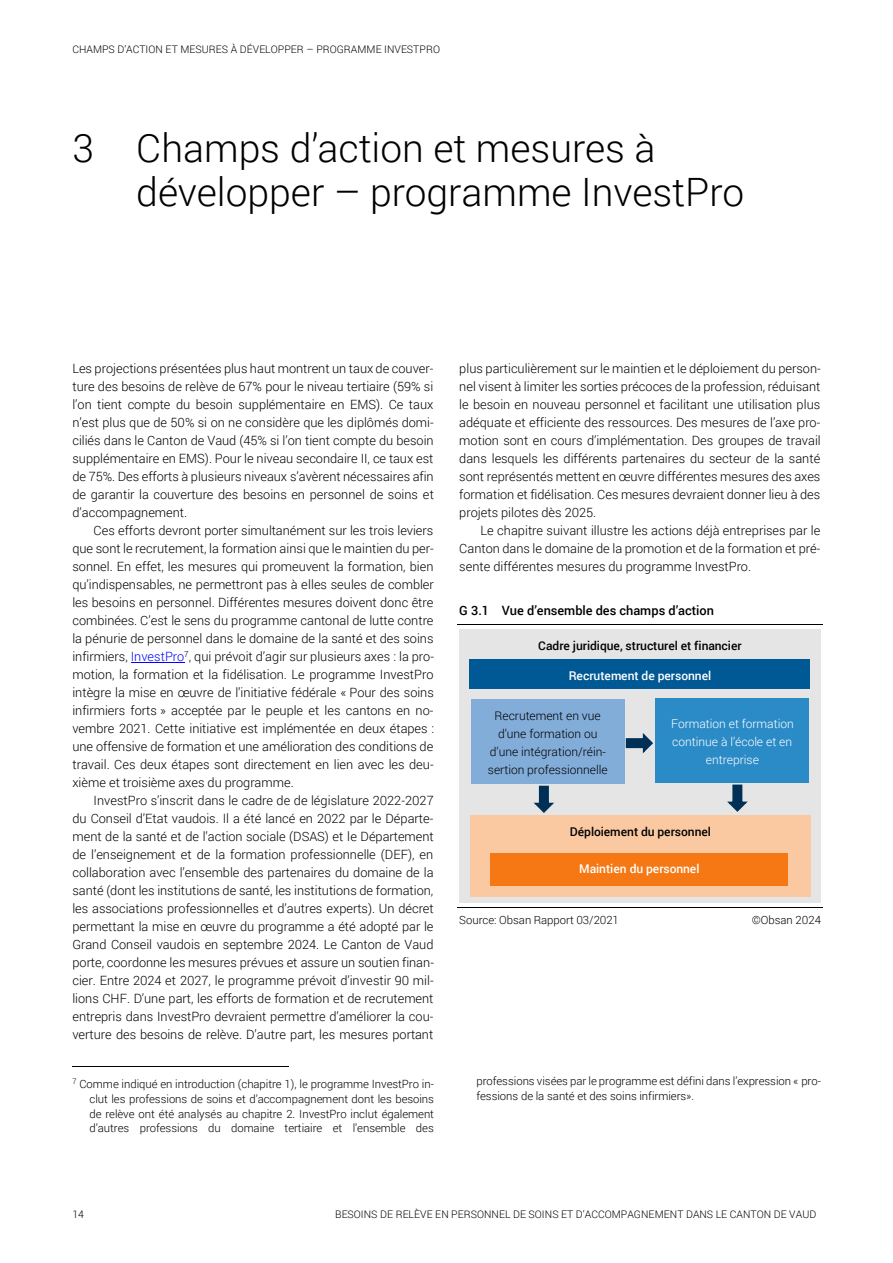
<style>
.page{position:relative;width:893px;height:1263px;background:#fff}
.page>*{position:absolute;margin:0;border:0;box-sizing:border-box;transform-origin:0 0}
.t1{font:300 39px/43.5px "Roboto";color:#000}
.t2{font:300 12.75px/18px "Roboto";color:#000;text-align:justify}
.t3{font:500 12.75px "Roboto";color:#000}
.t4{font:300 12px/18px "Roboto";letter-spacing:-.005em;color:#000;text-align:center}
.t5{font:500 12px "Roboto";color:#000}
.t6{font:300 12px/18px "Roboto";letter-spacing:-.005em;color:#fff;text-align:center}
.t7{font:500 12px "Roboto";color:#fff}
.t8{font:300 11.4px/14.9px "Roboto";color:#000;text-align:justify}
.t9{font:300 10.5px "Roboto";color:#000}
.s1{color:#00f}
</style>
<div class="page">
<hr style="left:131px;top:662px;width:53px;height:1px;background:#00f">
<hr style="left:72px;top:1066px;width:216px;height:1px;background:#000">
<hr style="left:457px;top:624px;width:366px;height:1px;background:#000">
<hr style="left:457px;top:907px;width:366px;height:1px;background:#000">
<div style="left:459px;top:630px;width:362px;height:273px;background:#e5e5e5"></div>
<div style="left:470px;top:659px;width:340px;height:30px;background:#005995"></div>
<div style="left:471px;top:699px;width:153px;height:85px;background:#83add9"></div>
<div style="left:656px;top:698px;width:153px;height:84px;background:#2b8bc7"></div>
<div style="left:470px;top:816px;width:340px;height:81px;background:#fbc9a1"></div>
<div style="left:490px;top:853px;width:298px;height:32px;background:#f57814"></div>
<svg style="left:533px;top:785px;width:21px;height:28px"></svg>
<svg style="left:727px;top:784px;width:21px;height:28px"></svg>
<svg style="left:625px;top:733px;width:28px;height:20px"></svg>
<p class="t9" style="left:72px;top:42px;width:369px">CHAMPS D’ACTION ET MESURES À DÉVELOPPER – PROGRAMME INVESTPRO</p>
<h1 class="t1" style="left:136px;top:125px;width:609px;text-indent:-64px">3 Champs d’action et mesures à développer – programme InvestPro</h1>
<p class="t2" style="left:72px;top:359px;width:363px">Les projections présentées plus haut montrent un taux de couver&shy;ture des besoins de relève de 67% pour le niveau tertiaire (59% si l’on tient compte du besoin supplémentaire en EMS). Ce taux n’est plus que de 50% si on ne considère que les diplômés domi&shy;ciliés dans le Canton de Vaud (45% si l’on tient compte du besoin supplémentaire en EMS). Pour le niveau secondaire II, ce taux est de 75%. Des efforts à plusieurs niveaux s’avèrent nécessaires afin de garantir la couverture des besoins en personnel de soins et d’accompagnement.</p>
<p class="t2" style="left:72px;top:521px;width:363px;text-indent:21px">Ces efforts devront porter simultanément sur les trois leviers que sont le recrutement, la formation ainsi que le maintien du per&shy;sonnel. En effet, les mesures qui promeuvent la formation, bien qu’indispensables, ne permettront pas à elles seules de combler les besoins en personnel. Différentes mesures doivent donc être combinées. C’est le sens du programme cantonal de lutte contre la pénurie de personnel dans le domaine de la santé et des soins infirmiers, <span class="s1">InvestPro</span><sup>7</sup>, qui prévoit d’agir sur plusieurs axes : la pro&shy;motion, la formation et la fidélisation. Le programme InvestPro intègre la mise en œuvre de l’initiative fédérale « Pour des soins infirmiers forts » acceptée par le peuple et les cantons en no&shy;vembre 2021. Cette initiative est implémentée en deux étapes : une offensive de formation et une amélioration des conditions de travail. Ces deux étapes sont directement en lien avec les deu&shy;xième et troisième axes du programme.</p>
<p class="t2" style="left:72px;top:791px;width:363px;text-indent:21px">InvestPro s’inscrit dans le cadre de de législature 2022-2027 du Conseil d’Etat vaudois. Il a été lancé en 2022 par le Départe&shy;ment de la santé et de l’action sociale (DSAS) et le Département de l’enseignement et de la formation professionnelle (DEF), en collaboration avec l’ensemble des partenaires du domaine de la santé (dont les institutions de santé, les institutions de formation, les associations professionnelles et d’autres experts). Un décret permettant la mise en œuvre du programme a été adopté par le Grand Conseil vaudois en septembre 2024. Le Canton de Vaud porte, coordonne les mesures prévues et assure un soutien finan&shy;cier. Entre 2024 et 2027, le programme prévoit d’investir 90 mil&shy;lions CHF. D’une part, les efforts de formation et de recrutement entrepris dans InvestPro devraient permettre d’améliorer la cou&shy;verture des besoins de relève. D’autre part, les mesures portant</p>
<p class="t8" style="left:89px;top:1076px;width:346px;text-indent:-17px"><sup>7</sup> Comme indiqué en introduction (chapitre 1), le programme InvestPro in&shy;clut les professions de soins et d’accompagnement dont les besoins de relève ont été analysés au chapitre 2. InvestPro inclut également d’autres professions du domaine tertiaire et l’ensemble des</p>
<p class="t2" style="left:459px;top:359px;width:363px">plus particulièrement sur le maintien et le déploiement du person&shy;nel visent à limiter les sorties précoces de la profession, réduisant le besoin en nouveau personnel et facilitant une utilisation plus adéquate et efficiente des ressources. Des mesures de l’axe pro&shy;motion sont en cours d’implémentation. Des groupes de travail dans lesquels les différents partenaires du secteur de la santé sont représentés mettent en œuvre différentes mesures des axes formation et fidélisation. Ces mesures devraient donner lieu à des projets pilotes dès 2025.</p>
<p class="t2" style="left:459px;top:521px;width:363px;text-indent:21px">Le chapitre suivant illustre les actions déjà entreprises par le Canton dans le domaine de la promotion et de la formation et pré&shy;sente différentes mesures du programme InvestPro.</p>
<p class="t3" style="left:459px;top:602px;width:256px">G 3.1 Vue d’ensemble des champs d’action</p>
<p class="t5" style="left:538px;top:638px;width:205px">Cadre juridique, structurel et financier</p>
<p class="t7" style="left:569px;top:667px;width:144px">Recrutement de personnel</p>
<p class="t4" style="left:488px;top:706px;width:121px">Recrutement en vue d’une formation ou d’une intégration/réin&shy;sertion professionnelle</p>
<p class="t6" style="left:671px;top:714px;width:124px">Formation et formation continue à l’école et en entreprise</p>
<p class="t5" style="left:570px;top:823px;width:143px">Déploiement du personnel</p>
<p class="t7" style="left:579px;top:861px;width:122px">Maintien du personnel</p>
<p class="t8" style="left:459px;top:912px;width:161px">Source: Obsan Rapport 03/2021</p>
<p class="t8" style="left:752px;top:912px;width:71px">©Obsan 2024</p>
<p class="t8" style="left:476px;top:1073px;width:346px">professions visées par le programme est défini dans l’expression « pro&shy;fessions de la santé et des soins infirmiers».</p>
<p class="t9" style="left:72px;top:1207px;width:13px">14</p>
<p class="t9" style="left:335px;top:1207px;width:483px">BESOINS DE RELÈVE EN PERSONNEL DE SOINS ET D’ACCOMPAGNEMENT DANS LE CANTON DE VAUD</p>
</div>
